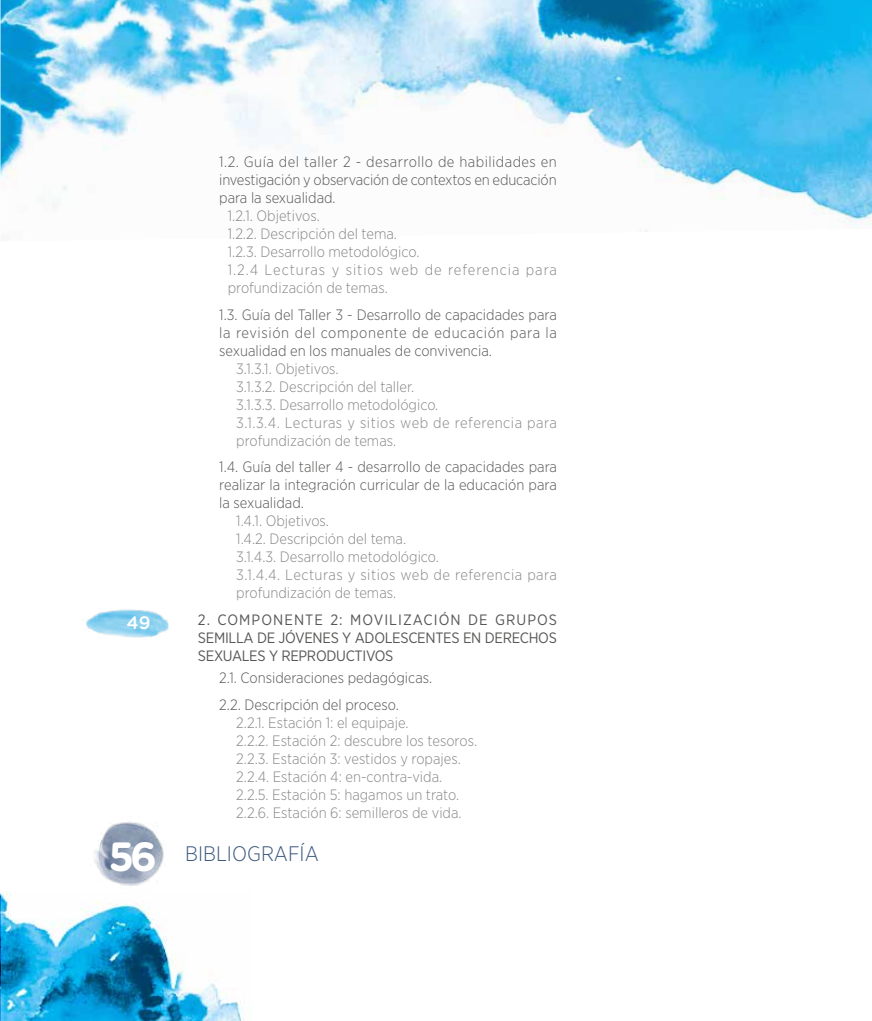
<style>
.page{position:relative;width:872px;height:1021px;background:#fff}
.page>*{position:absolute;margin:0;border:0;box-sizing:border-box;transform-origin:0 0}
.t1{font:700 40.8px "Gotham Rounded";color:#fff}
.t2{font:300 21px "Gotham Narrow";color:#3a587d}
.t3{font:500 18px "Gotham Rounded";color:#fff}
.t4{font:300 15px/18px "Gotham Narrow";color:#878787}
.t5{font:300 15px/18px "Gotham Narrow";color:#575756;text-align:justify}
.t6{font:15px/18px "Gotham Narrow";letter-spacing:-.02em;color:#575756;text-align:justify}
</style>
<div class="page">
<img style="left:0;top:0;width:872px;height:232px">
<img style="left:86px;top:609px;width:83px;height:29px">
<img style="left:94px;top:821px;width:70px;height:65px">
<img style="left:0;top:891px;width:244px;height:129px">
<p class="t3" style="left:127px;top:610px;width:25px">49</p>
<h1 class="t1" style="left:108px;top:826px;width:50px">56</h1>
<p class="t5" style="left:219px;top:152px;width:339px">1.2. Guía del taller 2 - desarrollo de habilidades en investigación y observación de contextos en educación para la sexualidad.</p>
<p class="t4" style="left:228px;top:206px;width:331px">1.2.1. Objetivos.<br>1.2.2. Descripción del tema.<br>1.2.3. Desarrollo metodológico.<br>1.2.4 Lecturas y sitios web de referencia para profundización de temas.</p>
<p class="t5" style="left:219px;top:305px;width:339px">1.3. Guía del Taller 3 - Desarrollo de capacidades para la revisión del componente de educación para la sexualidad en los manuales de convivencia.</p>
<p class="t4" style="left:236px;top:359px;width:322px">3.1.3.1. Objetivos.<br>3.1.3.2. Descripción del taller.<br>3.1.3.3. Desarrollo metodológico.<br>3.1.3.4. Lecturas y sitios web de referencia para profundización de temas.</p>
<p class="t5" style="left:219px;top:457px;width:339px">1.4. Guía del taller 4 - desarrollo de capacidades para realizar la integración curricular de la educación para la sexualidad.</p>
<p class="t4" style="left:236px;top:511px;width:322px">1.4.1. Objetivos.<br>1.4.2. Descripción del tema.<br>3.1.4.3. Desarrollo metodológico.<br>3.1.4.4. Lecturas y sitios web de referencia para profundización de temas.</p>
<p class="t6" style="left:198px;top:610px;width:360px">2. COMPONENTE 2: MOVILIZACIÓN DE GRUPOS SEMILLA DE JÓVENES Y ADOLESCENTES EN DERECHOS SEXUALES Y REPRODUCTIVOS</p>
<p class="t5" style="left:219px;top:664px;width:214px;line-height:26.5px">2.1. Consideraciones pedagógicas.<br>2.2. Descripción del proceso.</p>
<p class="t4" style="left:236px;top:713px;width:242px">2.2.1. Estación 1: el equipaje.<br>2.2.2. Estación 2: descubre los tesoros.<br>2.2.3. Estación 3: vestidos y ropajes.<br>2.2.4. Estación 4: en-contra-vida.<br>2.2.5. Estación 5: hagamos un trato.<br>2.2.6. Estación 6: semilleros de vida.</p>
<h2 class="t2" style="left:185px;top:840px;width:135px">BIBLIOGRAFÍA</h2>
</div>
